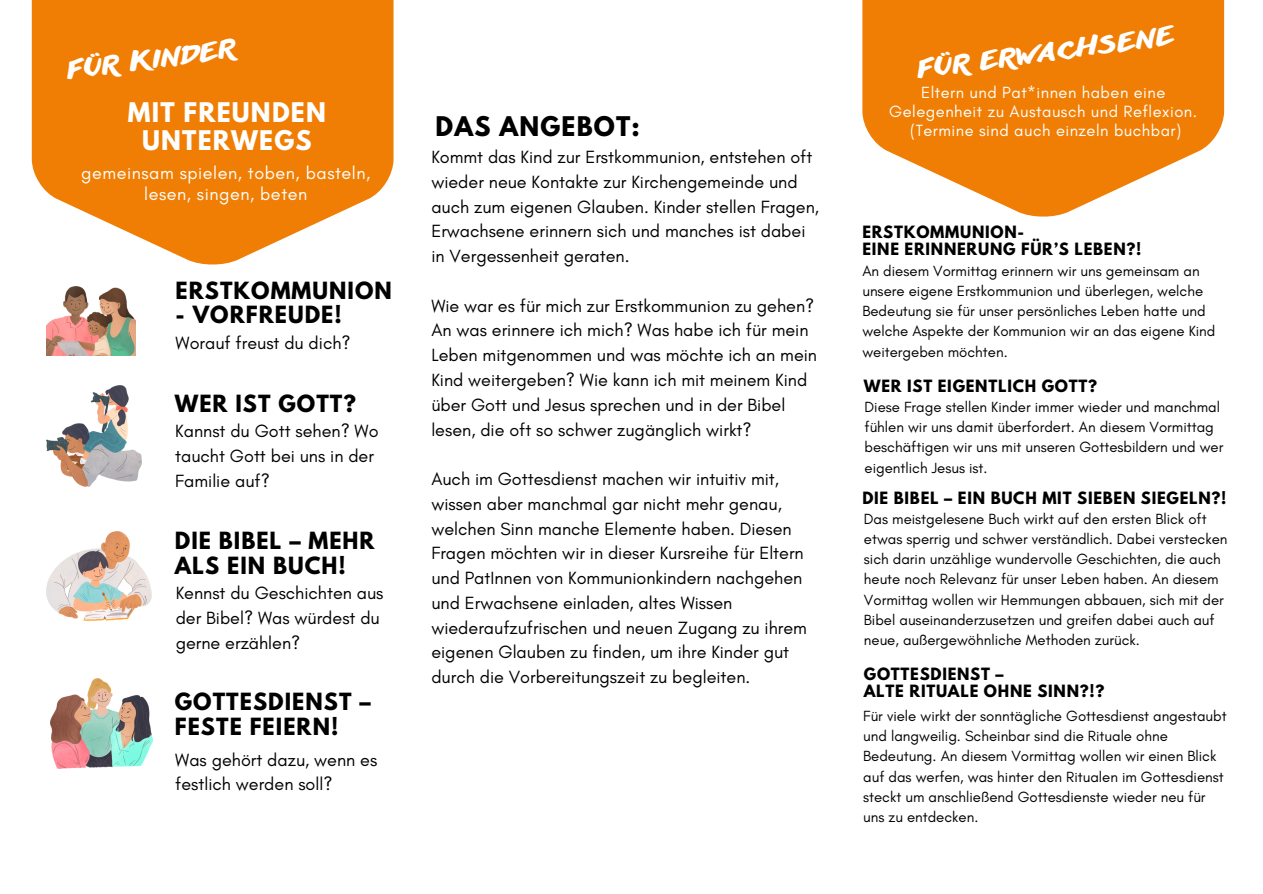
<style>
.page{position:relative;width:1263px;height:894px;background:#fff}
.page>*{position:absolute;margin:0;border:0;box-sizing:border-box;transform-origin:0 0}
.t1{font:900 24px "Another Shabby";color:#fff}
.t2{font:700 24px/28px "League Spartan";letter-spacing:.05em;color:#fff;text-align:center}
.t3{font:700 24px "League Spartan";letter-spacing:.05em;color:#000}
.t4{font:700 21px/24.8px "League Spartan";letter-spacing:.05em;color:#000}
.t5{font:18px/24.8px "Glacial Indifference";color:#000}
.t6{font:18px/21.3px "Glacial Indifference";letter-spacing:.03em;color:#fff;text-align:center}
.t7{font:16.5px/19px "Glacial Indifference";letter-spacing:.03em;color:#fff;text-align:center}
.t8{font:15px/20.2px "Glacial Indifference";color:#000}
.t9{font:700 15px "League Spartan";letter-spacing:.05em;color:#000}
</style>
<div class="page">
<svg style="left:862px;top:0;width:362px;height:217px;fill:#f07e04"></svg>
<svg style="left:32px;top:0;width:362px;height:264px;fill:#f07e04"></svg>
<img style="left:46px;top:286px;width:90px;height:70px">
<img style="left:51px;top:678px;width:101px;height:90px">
<img style="left:46px;top:385px;width:96px;height:101px">
<img style="left:46px;top:532px;width:106px;height:88px">
<p class="t1" style="left:66px;top:59px;width:171px;rotate:-8deg">FÜR KINDER</p>
<p class="t2" style="left:128px;top:101px;width:199px">MIT FREUNDEN<br>UNTERWEGS</p>
<p class="t6" style="left:81px;top:161px;width:291px">gemeinsam spielen, toben, basteln, lesen, singen, beten</p>
<p class="t4" style="left:176px;top:280px;width:218px">ERSTKOMMUNION</p>
<p class="t4" style="left:176px;top:305px;width:168px">- VORFREUDE!</p>
<p class="t5" style="left:176px;top:330px;width:176px">Worauf freust du dich?</p>
<p class="t4" style="left:175px;top:393px;width:183px">WER IST GOTT?</p>
<p class="t5" style="left:175px;top:418px;width:205px">Kannst du Gott sehen? Wo taucht Gott bei uns in der<br>Familie auf?</p>
<p class="t4" style="left:175px;top:531px;width:201px">DIE BIBEL – MEHR<br>ALS EIN BUCH!</p>
<p class="t5" style="left:176px;top:580px;width:209px">Kennst du Geschichten aus der Bibel? Was würdest du gerne erzählen?</p>
<p class="t4" style="left:175px;top:692px;width:197px">GOTTESDIENST –<br>FESTE FEIERN!</p>
<p class="t5" style="left:175px;top:746px;width:203px">Was gehört dazu, wenn es festlich werden soll?</p>
<p class="t3" style="left:435px;top:115px;width:206px">DAS ANGEBOT:</p>
<p class="t5" style="left:431px;top:144px;width:389px">Kommt das Kind zur Erstkommunion, entstehen oft wieder neue Kontakte zur Kirchengemeinde und auch zum eigenen Glauben. Kinder stellen Fragen, Erwachsene erinnern sich und manches ist dabei in Vergessenheit geraten.</p>
<p class="t5" style="left:431px;top:293px;width:387px">Wie war es für mich zur Erstkommunion zu gehen?<br>An was erinnere ich mich? Was habe ich für mein Leben mitgenommen und was möchte ich an mein Kind weitergeben? Wie kann ich mit meinem Kind über Gott und Jesus sprechen und in der Bibel lesen, die oft so schwer zugänglich wirkt?</p>
<p class="t5" style="left:431px;top:466px;width:377px">Auch im Gottesdienst machen wir intuitiv mit, wissen aber manchmal gar nicht mehr genau, welchen Sinn manche Elemente haben. Diesen Fragen möchten wir in dieser Kursreihe für Eltern und PatInnen von Kommunionkindern nachgehen und Erwachsene einladen, altes Wissen wiederaufzufrischen und neuen Zugang zu ihrem eigenen Glauben zu finden, um ihre Kinder gut durch die Vorbereitungszeit zu begleiten.</p>
<p class="t1" style="left:917px;top:58px;width:259px;rotate:-8deg">FÜR ERWACHSENE</p>
<p class="t7" style="left:889px;top:82px;width:309px">Eltern und Pat*innen haben eine<br>Gelegenheit zu Austausch und Reflexion.</p>
<p class="t7" style="left:910px;top:121px;width:273px">(Termine sind auch einzeln buchbar)</p>
<p class="t9" style="left:862px;top:224px;width:163px">ERSTKOMMUNION-</p>
<p class="t9" style="left:862px;top:241px;width:281px">EINE ERINNERUNG FÜR’S LEBEN?!</p>
<p class="t8" style="left:862px;top:260px;width:355px">An diesem Vormittag erinnern wir uns gemeinsam an unsere eigene Erstkommunion und überlegen, welche Bedeutung sie für unser persönliches Leben hatte und welche Aspekte der Kommunion wir an das eigene Kind weitergeben möchten.</p>
<p class="t9" style="left:864px;top:378px;width:235px">WER IST EIGENTLICH GOTT?</p>
<p class="t8" style="left:865px;top:396px;width:360px">Diese Frage stellen Kinder immer wieder und manchmal fühlen wir uns damit überfordert. An diesem Vormittag beschäftigen wir uns mit unseren Gottesbildern und wer eigentlich Jesus ist.</p>
<p class="t9" style="left:862px;top:490px;width:366px">DIE BIBEL – EIN BUCH MIT SIEBEN SIEGELN?!</p>
<p class="t8" style="left:864px;top:508px;width:365px">Das meistgelesene Buch wirkt auf den ersten Blick oft etwas sperrig und schwer verständlich. Dabei verstecken sich darin unzählige wundervolle Geschichten, die auch heute noch Relevanz für unser Leben haben. An diesem Vormittag wollen wir Hemmungen abbauen, sich mit der Bibel auseinanderzusetzen und greifen dabei auch auf neue, außergewöhnliche Methoden zurück.</p>
<p class="t9" style="left:864px;top:666px;width:141px">GOTTESDIENST –</p>
<p class="t9" style="left:864px;top:683px;width:242px">ALTE RITUALE OHNE SINN?!?</p>
<p class="t8" style="left:863px;top:705px;width:365px">Für viele wirkt der sonntägliche Gottesdienst angestaubt und langweilig. Scheinbar sind die Rituale ohne Bedeutung. An diesem Vormittag wollen wir einen Blick auf das werfen, was hinter den Ritualen im Gottesdienst steckt um anschließend Gottesdienste wieder neu für uns zu entdecken.</p>
</div>
